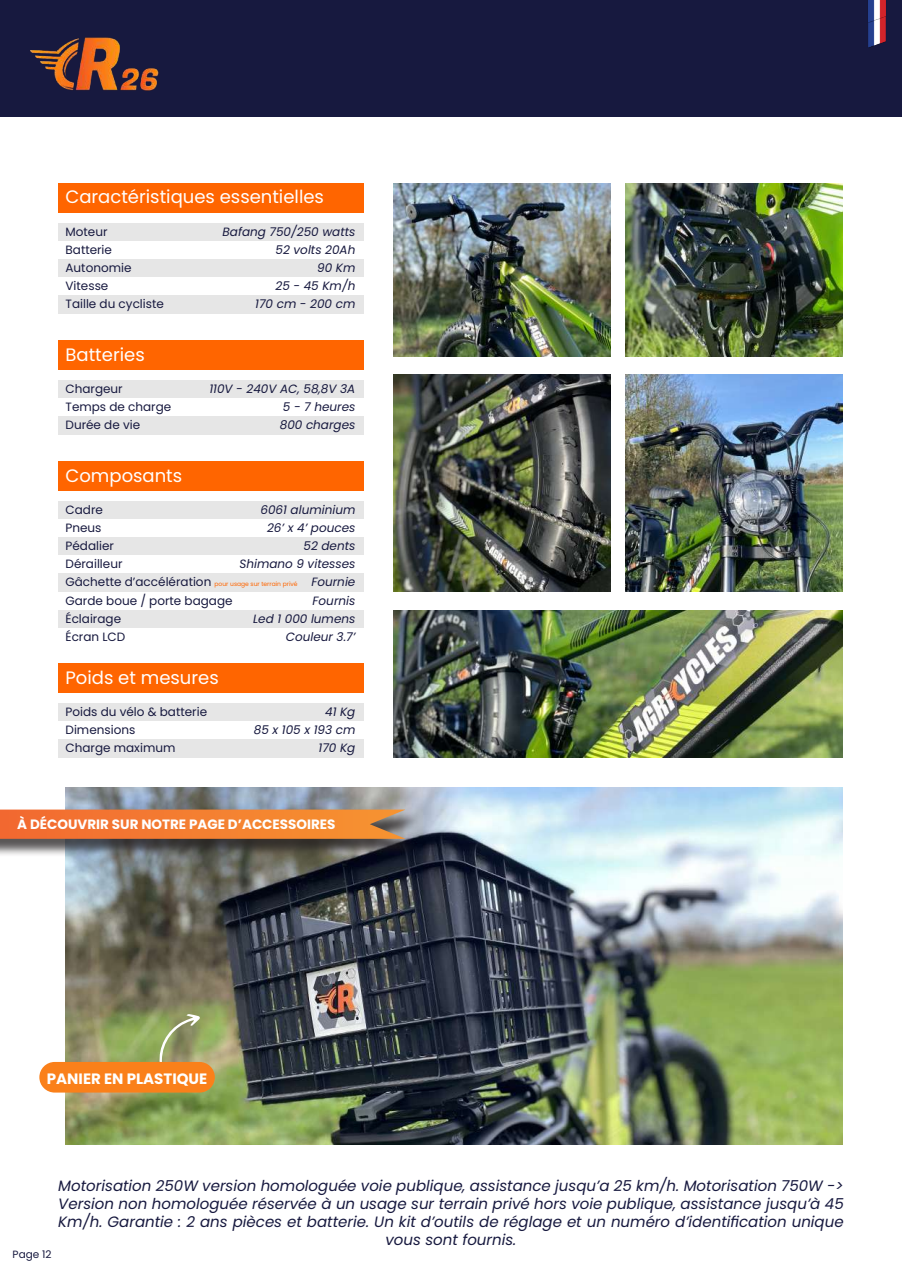
<style>
.page{position:relative;width:902px;height:1272px;background:#fff}
.page>*{position:absolute;margin:0;border:0;box-sizing:border-box;transform-origin:0 0}
.t1{font:18px "Poppins";color:#fff}
.t2{font:italic 15px/18px "Poppins";color:#17193f;text-align:center}
.t3{font:700 15px "Poppins";color:#fff}
.t4{font:700 13.5px "Poppins";color:#fff}
.t5{font:italic 12px/18px "Poppins";color:#17193f;text-align:right}
.t6{font:12px/18px "Poppins";color:#17193f}
.t7{font:10.5px "Poppins";color:#17193f}
.t8{font:6px "Poppins";color:#ff6500}
.s1{font-size:12px;color:#17193f}
</style>
<div class="page">
<img style="left:65px;top:787px;width:777px;height:357px">
<div style="left:0;top:0;width:901px;height:117px;background:#17193f"></div>
<img style="left:30px;top:37px;width:129px;height:54px">
<div style="left:58px;top:183px;width:306px;height:29px;background:#ff6500"></div>
<div style="left:58px;top:223px;width:306px;height:18px;background:#e6e6e6"></div>
<div style="left:58px;top:259px;width:306px;height:18px;background:#e6e6e6"></div>
<div style="left:58px;top:295px;width:306px;height:18px;background:#e6e6e6"></div>
<div style="left:58px;top:340px;width:306px;height:30px;background:#ff6500"></div>
<div style="left:58px;top:380px;width:306px;height:18px;background:#e6e6e6"></div>
<div style="left:58px;top:416px;width:306px;height:19px;background:#e6e6e6"></div>
<div style="left:58px;top:461px;width:306px;height:30px;background:#ff6500"></div>
<div style="left:58px;top:501px;width:306px;height:18px;background:#e6e6e6"></div>
<div style="left:58px;top:537px;width:306px;height:19px;background:#e6e6e6"></div>
<div style="left:58px;top:574px;width:306px;height:18px;background:#e6e6e6"></div>
<div style="left:58px;top:663px;width:306px;height:29px;background:#ff6500"></div>
<div style="left:58px;top:703px;width:306px;height:18px;background:#e6e6e6"></div>
<div style="left:58px;top:739px;width:306px;height:18px;background:#e6e6e6"></div>
<img style="left:393px;top:184px;width:218px;height:172px">
<img style="left:625px;top:375px;width:217px;height:216px">
<img style="left:393px;top:375px;width:218px;height:216px">
<img style="left:393px;top:610px;width:449px;height:147px">
<div style="left:0;top:811px;width:422px;height:46px;background:#231f20;opacity:.75"></div>
<svg style="left:0;top:809px;width:405px;height:29px;background:#ec7e36"></svg>
<div style="left:58px;top:610px;width:306px;height:18px;background:#e6e6e6"></div>
<img style="left:868px;top:24px;width:18px;height:24px">
<img style="left:868px;top:0;width:18px;height:24px">
<img style="left:625px;top:184px;width:217px;height:172px">
<svg style="left:158px;top:1013px;width:42px;height:48px;background:#9aa271"></svg>
<div style="left:39px;top:1061px;width:176px;height:31px;background:#fa801a;border-radius:15px"></div>
<p class="t1" style="left:65px;top:187px;width:260px">Caractéristiques essentielles</p>
<p class="t6" style="left:65px;top:222px;width:100px">Moteur<br>Batterie<br>Autonomie<br>Vitesse<br>Taille du cycliste</p>
<p class="t1" style="left:65px;top:344px;width:81px">Batteries</p>
<p class="t6" style="left:65px;top:380px;width:107px">Chargeur<br>Temps de charge<br>Durée de vie</p>
<p class="t1" style="left:65px;top:465px;width:118px">Composants</p>
<p class="t5" style="left:222px;top:222px;width:134px">Bafang 750/250 watts<br>52 volts 20Ah<br>90 Km<br>25 - 45 Km/h<br>170 cm - 200 cm</p>
<p class="t5" style="left:280px;top:380px;width:77px;text-align:justify;text-indent:-70px">110V - 240V AC, 58,8V 3A 5 - 7 heures 800 charges</p>
<p class="t5" style="left:239px;top:501px;width:117px">6061 aluminium<br>26’ x 4’ pouces<br>52 dents<br>Shimano 9 vitesses<br>Fournie</p>
<p class="t6" style="left:65px;top:501px;width:58px">Cadre<br>Pneus<br>Pédalier<br>Dérailleur</p>
<p class="t8" style="left:65px;top:581px;width:233px"><span class="s1">Gâchette d’accélération</span> pour usage sur terrain privé</p>
<p class="t6" style="left:65px;top:591px;width:168px">Garde boue / porte bagage</p>
<p class="t5" style="left:312px;top:591px;width:44px">Fournis</p>
<p class="t6" style="left:65px;top:609px;width:61px">Éclairage<br>Écran LCD</p>
<p class="t5" style="left:253px;top:609px;width:104px">Led 1 000 lumens<br>Couleur 3.7’</p>
<p class="t1" style="left:65px;top:667px;width:155px">Poids et mesures</p>
<p class="t6" style="left:65px;top:702px;width:143px">Poids du vélo &amp; batterie<br>Dimensions<br>Charge maximum</p>
<p class="t5" style="left:254px;top:702px;width:103px">41 Kg<br>85 x 105 x 193 cm<br>170 Kg</p>
<p class="t4" style="left:17px;top:816px;width:320px">À DÉCOUVRIR SUR NOTRE PAGE D’ACCESSOIRES</p>
<p class="t3" style="left:47px;top:1069px;width:162px">PANIER EN PLASTIQUE</p>
<p class="t2" style="left:58px;top:1176px;width:786px">Motorisation 250W version homologuée voie publique, assistance jusqu’a 25 km/h. Motorisation 750W -&gt; Version non homologuée réservée à un usage sur terrain privé hors voie publique, assistance jusqu’à 45<br>Km/h. Garantie : 2 ans pièces et batterie. Un kit d’outils de réglage et un numéro d’identification unique vous sont fournis.</p>
<p class="t7" style="left:13px;top:1247px;width:40px">Page 12</p>
</div>
